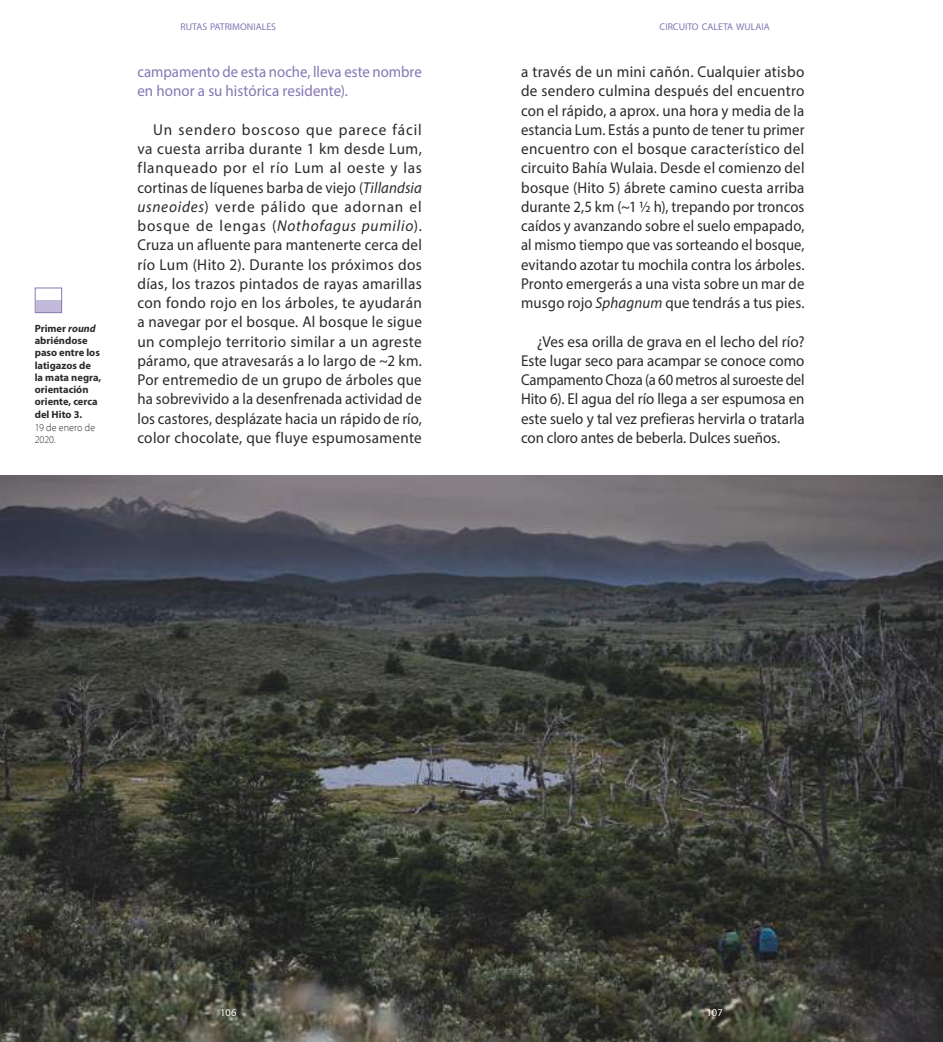
<style>
.page{position:relative;width:943px;height:1042px;background:#fff}
.page>*{position:absolute;margin:0;border:0;box-sizing:border-box;transform-origin:0 0}
.t1{font:15.75px/19.2px "Myriad Pro";letter-spacing:.005em;color:#2b2b2a;text-align:justify;scale:.96 1}
.t2{font:15.75px/19.2px "Myriad Pro";letter-spacing:.005em;color:#2b2b2a;text-align:justify}
.t3{font:15.75px/19.2px "Myriad Pro";color:#8476b4;scale:.94 1}
.t4{font:700 10.5px/12.2px "Myriad Pro";color:#2b2b2a}
.t5{font:300 10.5px/12.2px "Myriad Pro";letter-spacing:.01em;color:#2b2b2a;scale:.95 1}
.t6{font:10.5px "Myriad Pro";color:#fff}
.t7{font:9.8px "Myriad Pro";color:#8476b4}
.s1{font-style:italic}
</style>
<div class="page">
<img style="left:0;top:476px;width:943px;height:566px">
<div style="left:36px;top:300px;width:26px;height:13px;background:#c2bada"></div>
<div style="left:35px;top:287px;width:27px;height:26px;border:1px solid #8878af"></div>
<p class="t4" style="left:35px;top:322px;width:68px">Primer <span class="s1">round </span>abriéndose paso entre los latigazos de la mata negra, orientación oriente, cerca del Hito 3.</p>
<p class="t5" style="left:35px;top:421px;width:65px">19 de enero de<br>2020.</p>
<p class="t7" style="left:181px;top:21px;width:97px">RUTAS PATRIMONIALES</p>
<p class="t7" style="left:659px;top:21px;width:112px">CIRCUITO CALETA WULAIA</p>
<p class="t3" style="left:137px;top:62px;width:304px">campamento de esta noche, lleva este nombre en honor a su histórica residente).</p>
<p class="t2" style="left:137px;top:120px;width:286px;text-indent:16px">Un sendero boscoso que parece fácil va cuesta arriba durante 1 km desde Lum, flanqueado por el río Lum al oeste y las cortinas de líquenes barba de viejo (<span class="s1">Tillandsia usneoides</span>) verde pálido que adornan el bosque de lengas (<span class="s1">Nothofagus pumilio</span>).<br>Cruza un afluente para mantenerte cerca del río Lum (Hito 2). Durante los próximos dos días, los trazos pintados de rayas amarillas con fondo rojo en los árboles, te ayudarán a navegar por el bosque. Al bosque le sigue un complejo territorio similar a un agreste páramo, que atravesarás a lo largo de ~2 km.<br>Por entremedio de un grupo de árboles que ha sobrevivido a la desenfrenada actividad de los castores, desplázate hacia un rápido de río, color chocolate, que fluye espumosamente</p>
<p class="t1" style="left:521px;top:62px;width:297px">a través de un mini cañón. Cualquier atisbo de sendero culmina después del encuentro con el rápido, a aprox. una hora y media de la estancia Lum. Estás a punto de tener tu primer encuentro con el bosque característico del circuito Bahía Wulaia. Desde el comienzo del bosque (Hito 5) ábrete camino cuesta arriba durante 2,5 km (~1 ½ h), trepando por troncos caídos y avanzando sobre el suelo empapado, al mismo tiempo que vas sorteando el bosque, evitando azotar tu mochila contra los árboles.<br>Pronto emergerás a una vista sobre un mar de musgo rojo <span class="s1">Sphagnum</span> que tendrás a tus pies.</p>
<p class="t1" style="left:521px;top:331px;width:297px;text-indent:16px">¿Ves esa orilla de grava en el lecho del río?<br>Este lugar seco para acampar se conoce como Campamento Choza (a 60 metros al suroeste del Hito 6). El agua del río llega a ser espumosa en este suelo y tal vez prefieras hervirla o tratarla con cloro antes de beberla. Dulces sueños.</p>
<p class="t6" style="left:220px;top:1006px;width:18px">106</p>
<p class="t6" style="left:706px;top:1006px;width:18px">107</p>
</div>
